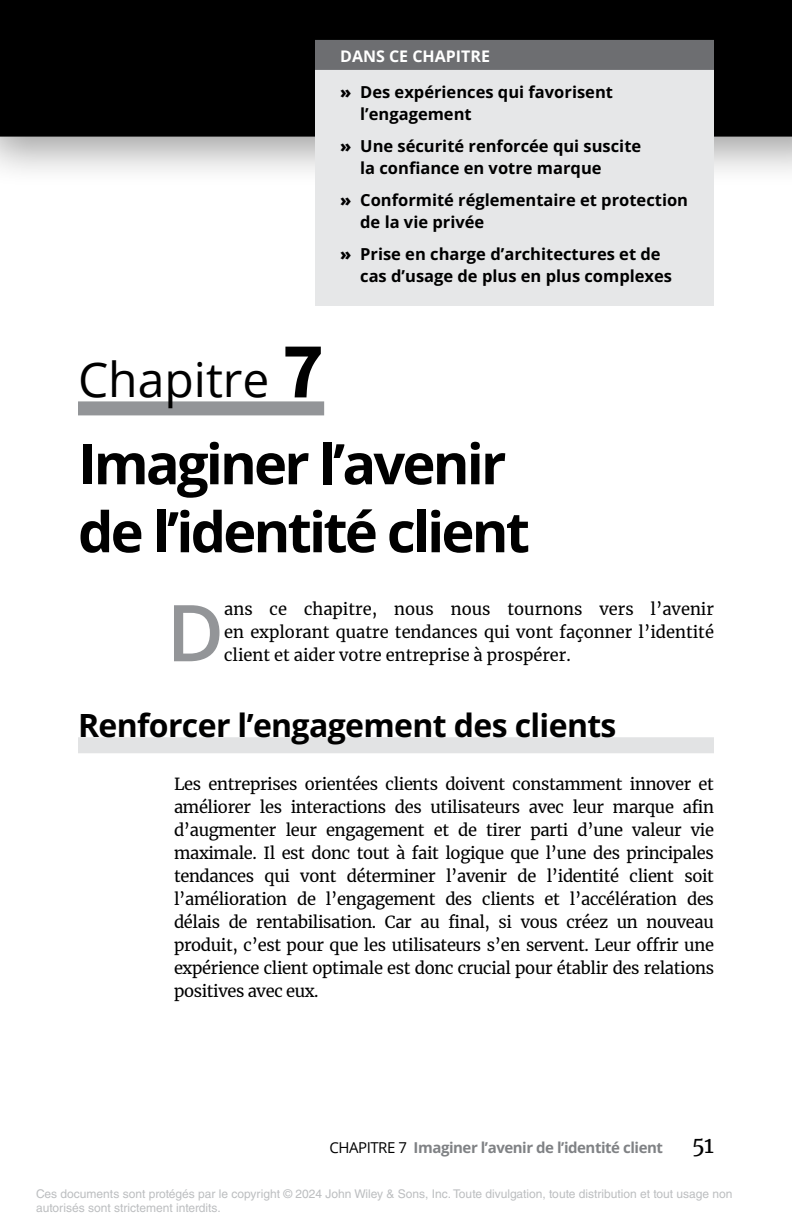
<style>
.page{position:relative;width:792px;height:1224px;background:#fff}
.page>*{position:absolute;margin:0;border:0;box-sizing:border-box;transform-origin:0 0}
.t1{font:600 78.4px "Open Sans";color:#939598}
.t2{font:700 56px/68px "Open Sans";letter-spacing:-.05em;color:#000}
.t3{font:48px "Open Sans";color:#000}
.t4{font:700 32px "Open Sans";letter-spacing:-.02em;color:#000}
.t5{font:22px "Merriweather";color:#000}
.t6{font:16.4px/23px "Merriweather";letter-spacing:-.01em;color:#000;text-align:justify}
.t7{font:700 16.4px/22px "Open Sans";color:#000}
.t8{font:700 16px "Open Sans";color:#fff}
.t9{font:700 15px "Open Sans";letter-spacing:-.03em;color:#808285}
.t10{font:12px/14.4px "Helvetica LT Std";color:#bcbec0}
.s1{font-weight:800}
.s2{font-family:"Source Sans Pro";font-weight:700;font-size:80px}
.s3{font-weight:400;color:#000}
</style>
<div class="page">
<div style="left:0;top:0;width:792px;height:188px;background:#000;opacity:.37"></div>
<div style="left:0;top:0;width:792px;height:137px;background:#000"></div>
<div style="left:78px;top:401px;width:246px;height:14px;background:#939598"></div>
<div style="left:315px;top:40px;width:399px;height:266px;background:#e6e7e8"></div>
<div style="left:315px;top:40px;width:399px;height:30px;background:#6d6e71"></div>
<div style="left:78px;top:737px;width:636px;height:16px;background:#e2e3e4"></div>
<p class="t8" style="left:340px;top:45px;width:151px">DANS CE CHAPITRE</p>
<p class="t7" style="left:360px;top:81px;width:254px;text-indent:-20px"><span class="s1">»</span> Des expériences qui favorisent l’engagement</p>
<p class="t7" style="left:360px;top:135px;width:283px;text-indent:-20px"><span class="s1">»</span> Une sécurité renforcée qui suscite la confiance en votre marque</p>
<p class="t7" style="left:360px;top:189px;width:329px;text-indent:-20px"><span class="s1">»</span> Conformité réglementaire et protection de la vie privée</p>
<p class="t7" style="left:360px;top:243px;width:313px;text-indent:-20px"><span class="s1">»</span> Prise en charge d’architectures et de cas d’usage de plus en plus complexes</p>
<h3 class="t3" style="left:78px;top:347px;width:248px">Chapitre <span class="s2">7</span></h3>
<h2 class="t2" style="left:78px;top:429px;width:454px">Imaginer l’avenir de l’identité client</h2>
<h1 class="t1" style="left:167px;top:579px;width:59px">D</h1>
<p class="t6" style="left:224px;top:597px;width:491px">ans ce chapitre, nous nous tournons vers l’avenir en explorant quatre tendances qui vont façonner l’identité client et aider votre entreprise à prospérer.</p>
<h3 class="t4" style="left:78px;top:704px;width:540px">Renforcer l’engagement des clients</h3>
<p class="t6" style="left:174px;top:772px;width:542px">Les entreprises orientées clients doivent constamment innover et améliorer les interactions des utilisateurs avec leur marque afin d’augmenter leur engagement et de tirer parti d’une valeur vie maximale. Il est donc tout à fait logique que l’une des principales tendances qui vont déterminer l’avenir de l’identité client soit l’amélioration de l’engagement des clients et l’accélération des délais de rentabilisation. Car au final, si vous créez un nouveau produit, c’est pour que les utilisateurs s’en servent. Leur offrir une expérience client optimale est donc crucial pour établir des relations positives avec eux.</p>
<p class="t9" style="left:329px;top:1137px;width:335px"><span class="s3">CHAPITRE 7</span> Imaginer l’avenir de l’identité client</p>
<h3 class="t5" style="left:692px;top:1130px;width:24px">51</h3>
<p class="t10" style="left:36px;top:1186px;width:698px">Ces documents sont protégés par le copyright © 2024 John Wiley &amp; Sons, Inc. Toute divulgation, toute distribution et tout usage non autorisés sont strictement interdits.</p>
</div>
